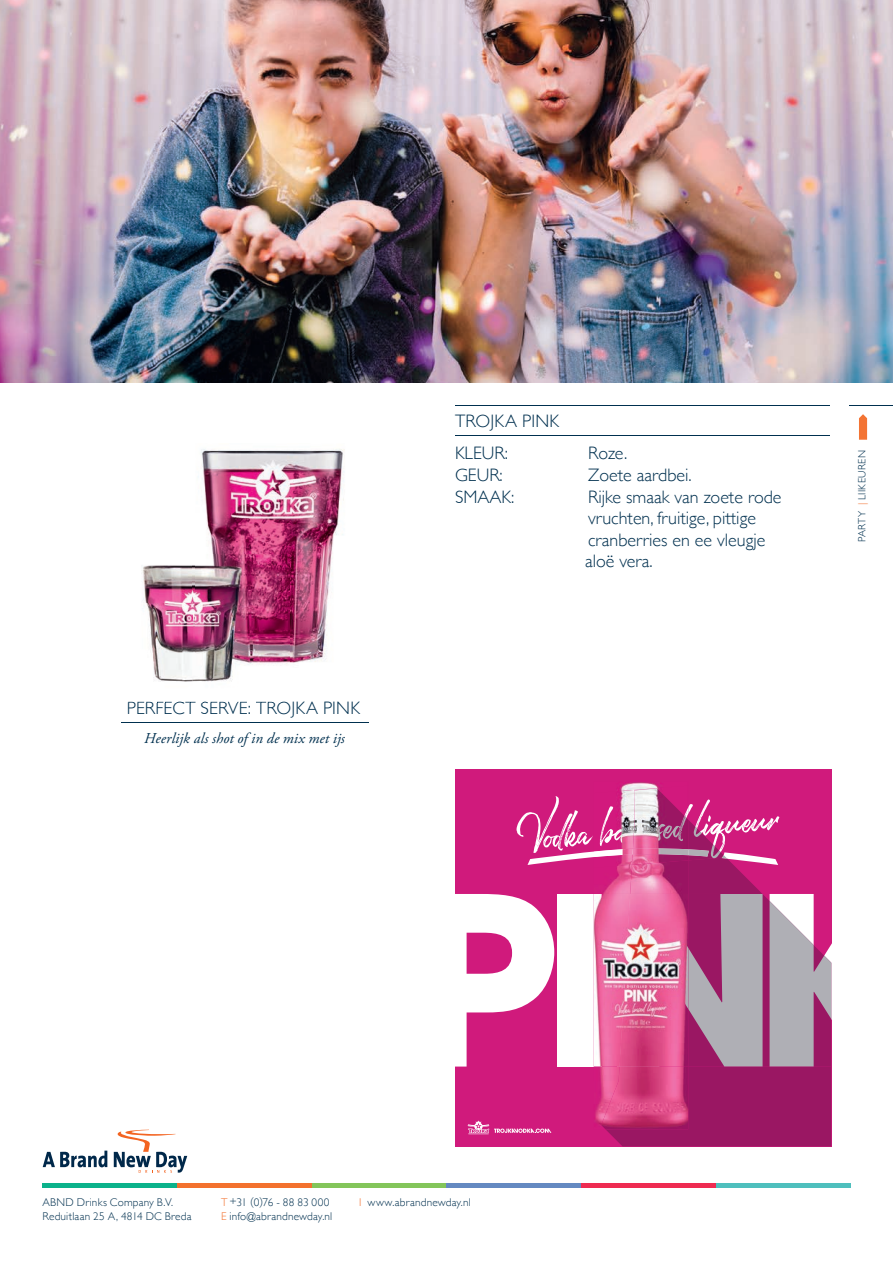
<style>
.page{position:relative;width:893px;height:1263px;background:#fff}
.page>*{position:absolute;margin:0;border:0;box-sizing:border-box;transform-origin:0 0}
.t1{font:700 233.25px "ITC Avant Garde Pro";color:#fff}
.t2{font:74.85px "Joyful";color:#fff}
.t3{font:300 18px/21.6px "Gill Sans";color:#00304f}
.t4{font:italic 15px "Adobe Garamond Pro";letter-spacing:.01em;color:#00304f}
.t5{font:300 11.25px/13.5px "Gill Sans";letter-spacing:.015em;color:#00304f}
.t6{font:300 10.5px "Gill Sans";letter-spacing:.035em;color:#00304f}
.s1{color:#f37434}
.s2{color:#f3712e}
</style>
<div class="page">
<div style="left:43px;top:1183px;width:134px;height:5px;background:#0bb28b"></div>
<div style="left:177px;top:1183px;width:135px;height:5px;background:#f3712e"></div>
<div style="left:312px;top:1183px;width:134px;height:5px;background:#83c55a"></div>
<div style="left:446px;top:1183px;width:135px;height:5px;background:#6489c1"></div>
<div style="left:581px;top:1183px;width:135px;height:5px;background:#ee2b51"></div>
<div style="left:716px;top:1183px;width:134px;height:5px;background:#4ebfbd"></div>
<svg style="left:43px;top:1150px;width:64px;height:17px"></svg>
<svg style="left:114px;top:1130px;width:73px;height:43px"></svg>
<img style="left:0;top:0;width:893px;height:383px">
<img style="left:198px;top:449px;width:147px;height:214px">
<hr style="left:455px;top:405px;width:374px;height:1px;background:#00304f">
<hr style="left:455px;top:436px;width:374px;height:1px;background:#00304f">
<hr style="left:121px;top:723px;width:247px;height:1px;background:#00304f">
<img style="left:128px;top:565px;width:64px;height:137px">
<img style="left:192px;top:565px;width:4px;height:88px">
<img style="left:192px;top:669px;width:94px;height:33px">
<img style="left:196px;top:554px;width:93px;height:115px">
<img style="left:128px;top:702px;width:160px;height:1px">
<div style="left:455px;top:769px;width:376px;height:377px;background:#d01a7c"></div>
<svg style="left:468px;top:1120px;width:138px;height:15px"></svg>
<svg style="left:606px;top:865px;width:225px;height:281px;fill:#9a1763"></svg>
<svg style="left:688px;top:894px;width:143px;height:172px"></svg>
<svg style="left:527px;top:820px;width:251px;height:45px"></svg>
<img style="left:594px;top:782px;width:63px;height:347px">
<img style="left:594px;top:894px;width:7px;height:172px">
<img style="left:594px;top:786px;width:65px;height:82px">
<img style="left:594px;top:849px;width:38px;height:8px">
<img style="left:601px;top:860px;width:87px;height:269px">
<img style="left:619px;top:894px;width:69px;height:172px">
<img style="left:632px;top:788px;width:56px;height:77px">
<img style="left:633px;top:848px;width:55px;height:7px">
<hr style="left:849px;top:406px;width:44px;height:1px;background:#00304f">
<svg style="left:859px;top:414px;width:8px;height:26px"></svg>
<p class="t3" style="left:127px;top:696px;width:235px">PERFECT SERVE: TROJKA PINK</p>
<p class="t4" style="left:144px;top:729px;width:202px">Heerlijk als shot of in de mix met ijs</p>
<p class="t3" style="left:455px;top:404px;width:106px;line-height:32.2px">TROJKA PINK<br>KLEUR:</p>
<p class="t3" style="left:588px;top:442px;width:41px">Roze.</p>
<p class="t3" style="left:455px;top:463px;width:49px">GEUR:</p>
<p class="t3" style="left:588px;top:463px;width:105px">Zoete aardbei.</p>
<p class="t3" style="left:455px;top:485px;width:61px">SMAAK:</p>
<p class="t3" style="left:585px;top:485px;width:198px">Rijke smaak van zoete rode vruchten, fruitige, pittige cranberries en ee vleugje aloë vera.</p>
<p class="t6" style="left:854px;top:542px;width:93px;rotate:-90deg">PARTY <span class="s1">|</span> LIIKEUREN</p>
<h2 class="t2" style="left:514px;top:789px;width:264px;rotate:-4deg">Vodka ba sed liqueur</h2>
<h1 class="t1" style="left:409px;top:825px;width:507px">PINK</h1>
<p class="t5" style="left:221px;top:1195px;width:113px"><span class="s2">T</span> +31 (0)76 - 88 83 000<br><span class="s2">E</span> info@abrandnewday.nl</p>
<p class="t5" style="left:43px;top:1195px;width:132px">ABND Drinks Company B.V.</p>
<p class="t5" style="left:359px;top:1195px;width:114px"><span class="s2">I</span> www.abrandnewday.nl</p>
<p class="t5" style="left:43px;top:1209px;width:151px">Reduitlaan 25 A, 4814 DC Breda</p>
</div>
